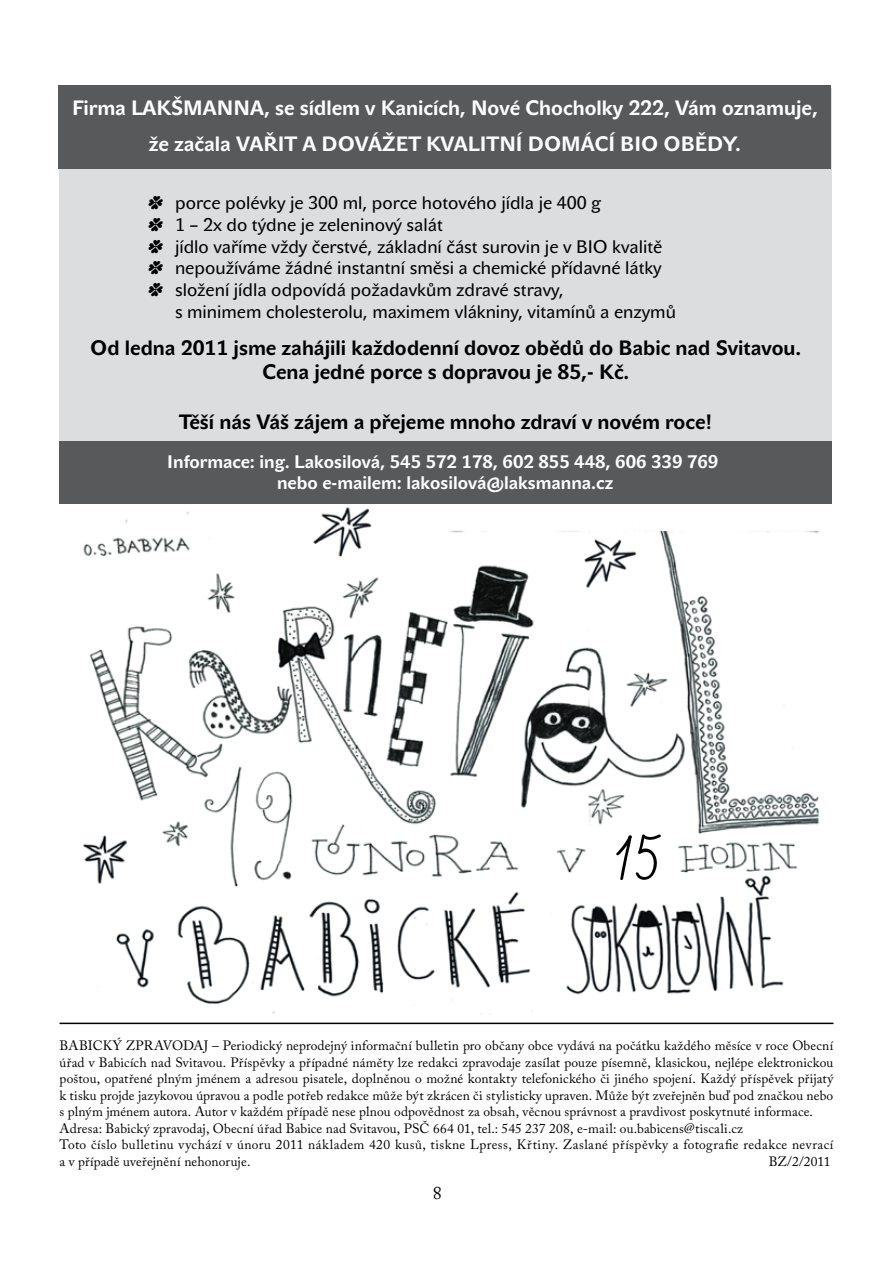
<style>
.page{position:relative;width:893px;height:1263px;background:#fff}
.page>*{position:absolute;margin:0;border:0;box-sizing:border-box;transform-origin:0 0}
.t1{font:114px "skolacek CE";color:#000}
.t2{font:700 20.55px/24.6px "Abc Green";color:#000;text-align:center}
.t3{font:700 20.55px/36px "Abc Green";color:#fff;text-align:center}
.t4{font:18px/21.6px "Abc Green";color:#000}
.t5{font:700 18px/21.6px "Abc Green";color:#fff;text-align:center}
.t6{font:18px "Adobe Caslon Pro";color:#000}
.t7{font:13.5px/16.5px "Adobe Caslon Pro";letter-spacing:.01em;color:#000}
</style>
<div class="page">
<img style="left:83px;top:507px;width:736px;height:508px">
<hr style="left:60px;top:1023px;width:773px;height:1px;background:#000">
<div style="left:59px;top:89px;width:772px;height:366px;background:#dcddde"></div>
<div style="left:59px;top:441px;width:772px;height:63px;background:#58595b"></div>
<div style="left:58px;top:85px;width:772px;height:84px;background:#58595b"></div>
<h2 class="t3" style="left:72px;top:90px;width:747px">Firma LAKŠMANNA, se sídlem v Kanicích, Nové Chocholky 222, Vám oznamuje, že začala VAŘIT A DOVÁŽET KVALITNÍ DOMÁCÍ BIO OBĚDY.</h2>
<h3 class="t4" style="left:148px;top:193px;width:455px">• porce polévky je 300 ml, porce hotového jídla je 400 g</h3>
<h3 class="t4" style="left:148px;top:214px;width:296px">• 1 – 2x do týdne je zeleninový salát</h3>
<h3 class="t4" style="left:148px;top:236px;width:516px">• jídlo vaříme vždy čerstvé, základní část surovin je v BIO kvalitě</h3>
<h3 class="t4" style="left:148px;top:257px;width:515px">• nepoužíváme žádné instantní směsi a chemické přídavné látky</h3>
<h3 class="t4" style="left:175px;top:279px;width:502px;text-indent:-27px">• složení jídla odpovídá požadavkům zdravé stravy,<br>s minimem cholesterolu, maximem vlákniny, vitamínů a enzymů</h3>
<h2 class="t2" style="left:90px;top:335px;width:712px">Od ledna 2011 jsme zahájili každodenní dovoz obědů do Babic nad Svitavou.<br>Cena jedné porce s dopravou je 85,- Kč.</h2>
<h2 class="t2" style="left:179px;top:409px;width:535px">Těší nás Váš zájem a přejeme mnoho zdraví v novém roce!</h2>
<h3 class="t5" style="left:167px;top:451px;width:552px">Informace: ing. Lakosilová, 545 572 178, 602 855 448, 606 339 769 nebo e-mailem: lakosilová@laksmanna.cz</h3>
<h1 class="t1" style="left:615px;top:807px;width:49px">15</h1>
<p class="t7" style="left:60px;top:1037px;width:775px">BABICKÝ ZPRAVODAJ – Periodický neprodejný informační bulletin pro občany obce vydává na počátku každého měsíce v roce Obecní úřad v Babicích nad Svitavou. Příspěvky a případné náměty lze redakci zpravodaje zasílat pouze písemně, klasickou, nejlépe elektronickou poštou, opatřené plným jménem a adresou pisatele, doplněnou o možné kontakty telefonického či jiného spojení. Každý příspěvek přijatý k tisku projde jazykovou úpravou a podle potřeb redakce může být zkrácen či stylisticky upraven. Může být zveřejněn buď pod značkou nebo s plným jménem autora. Autor v každém případě nese plnou odpovědnost za obsah, věcnou správnost a pravdivost poskytnuté informace.<br>Adresa: Babický zpravodaj, Obecní úřad Babice nad Svitavou, PSČ 664 01, tel.: 545 237 208, e-mail: ou.babicens@tiscali.cz<br>Toto číslo bulletinu vychází v únoru 2011 nákladem 420 kusů, tiskne Lpress, Křtiny. Zaslané příspěvky a fotografie redakce nevrací a v případě uveřejnění nehonoruje.</p>
<p class="t7" style="left:769px;top:1153px;width:63px">BZ/2/2011</p>
<h3 class="t6" style="left:433px;top:1182px;width:10px">8</h3>
</div>
